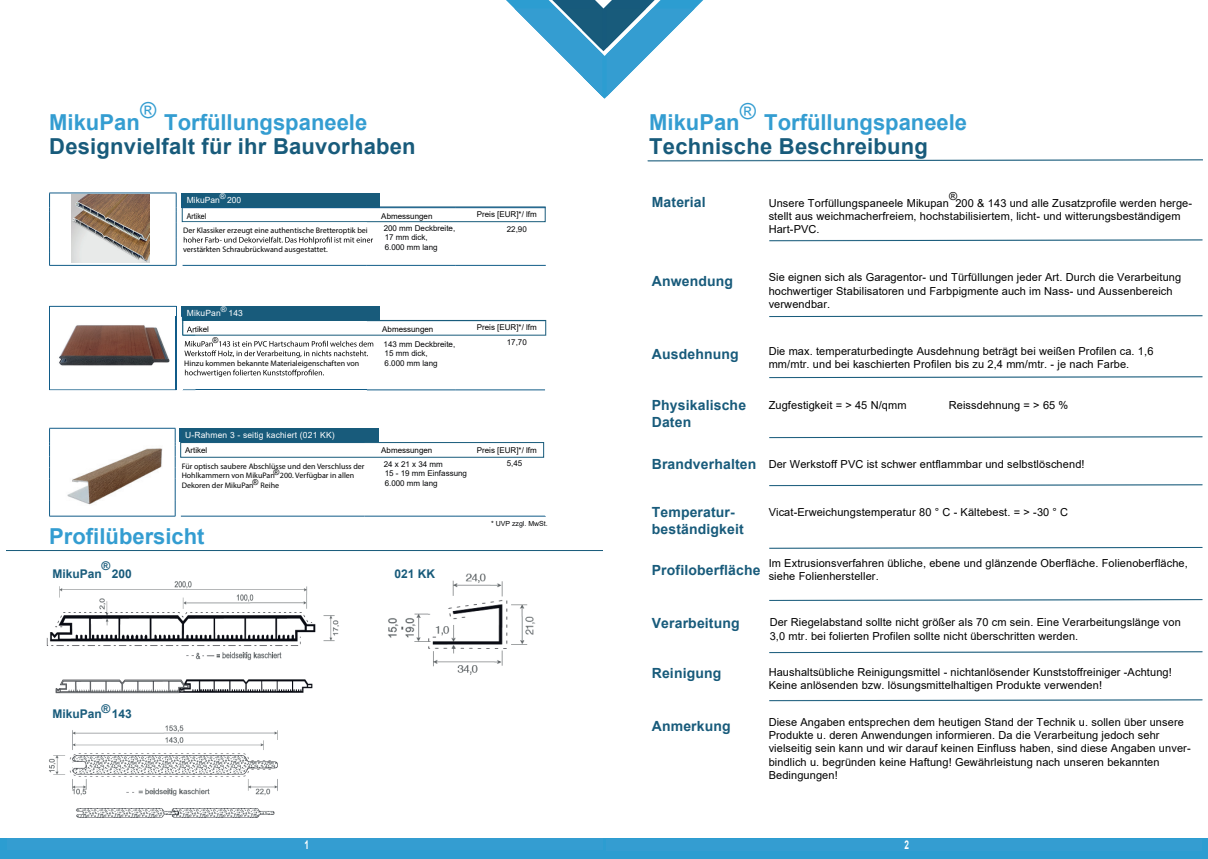
<style>
.page{position:relative;width:1208px;height:859px;background:#fff}
.page>*{position:absolute;margin:0;border:0;box-sizing:border-box;transform-origin:0 0}
.t1{font:700 22px "Arial";color:#349dd1}
.t2{font:700 22px "Arial";letter-spacing:.01em;color:#185b7b}
.t3{font:22px "Arial";color:#349dd1}
.t4{font:700 14px/16.8px "Arial";letter-spacing:.01em;color:#185b7b}
.t5{font:700 12px "Arial";color:#185b7b}
.t6{font:700 12px "Arial";color:#fff;scale:.69 1}
.t7{font:11px/13.2px "Arial";letter-spacing:.01em;color:#000001}
.t8{font:8.5px "Arial";letter-spacing:.02em;color:#fff}
.t9{font:8.5px "Arial";color:#fff}
.t10{font:8px/9.6px "Myriad Pro";color:#000001}
.t11{font:8px/9.3px "Arial";color:#050608}
.t12{font:8px "Arial";color:#000001}
.t13{font:8px "Arial";color:#000001;scale:.88 1}
.t14{font:8px "Arial";color:#fff}
.t15{font:7px "Arial";color:#050608}
.s1{font-weight:700;font-size:14px;color:#185b7b}
</style>
<div class="page">
<div style="left:0;top:839px;width:1208px;height:20px;background:#2c9dd1"></div>
<div style="left:182px;top:206px;width:364px;height:16px;border:1px solid #185b7b"></div>
<div style="left:181px;top:193px;width:198px;height:15px;background:#185b7b"></div>
<svg style="left:49px;top:194px;width:1px;height:71px"></svg>
<hr style="left:49px;top:193px;width:127px;height:1px;background:#115c88">
<hr style="left:367px;top:207px;width:89px;height:1px;background:#115c88">
<hr style="left:456px;top:207px;width:89px;height:1px;background:#115c88">
<hr style="left:49px;top:265px;width:127px;height:1px;background:#115c88">
<hr style="left:183px;top:265px;width:184px;height:1px;background:#115c88">
<hr style="left:367px;top:265px;width:89px;height:1px;background:#115c88">
<hr style="left:456px;top:265px;width:90px;height:1px;background:#115c88">
<div style="left:182px;top:306px;width:198px;height:15px;background:#185b7b"></div>
<hr style="left:49px;top:306px;width:127px;height:1px;background:#115c88">
<div style="left:180px;top:428px;width:199px;height:14px;background:#185b7b"></div>
<hr style="left:181px;top:516px;width:183px;height:1px;background:#115c88">
<hr style="left:364px;top:516px;width:91px;height:1px;background:#115c88">
<hr style="left:455px;top:516px;width:91px;height:1px;background:#115c88">
<hr style="left:49px;top:428px;width:126px;height:1px;background:#115c88">
<svg style="left:49px;top:428px;width:1px;height:88px"></svg>
<svg style="left:175px;top:428px;width:7px;height:88px"></svg>
<hr style="left:49px;top:516px;width:126px;height:1px;background:#115c88">
<div style="left:180px;top:442px;width:364px;height:16px;border:1px solid #185b7b"></div>
<img style="left:50px;top:317px;width:126px;height:73px">
<svg style="left:49px;top:307px;width:1px;height:83px"></svg>
<svg style="left:176px;top:193px;width:197px;height:72px"></svg>
<svg style="left:176px;top:307px;width:370px;height:84px"></svg>
<img style="left:67px;top:448px;width:96px;height:57px">
<img style="left:46px;top:581px;width:293px;height:113px">
<img style="left:388px;top:573px;width:148px;height:101px">
<img style="left:49px;top:725px;width:229px;height:93px">
<img style="left:71px;top:194px;width:78px;height:68px">
<hr style="left:7px;top:550px;width:595px;height:1px;background:#185b7b">
<div style="left:71px;top:650px;width:80px;height:13px;background:#fff"></div>
<div style="left:7px;top:838px;width:595px;height:12px;background:#349dd1"></div>
<div style="left:607px;top:839px;width:595px;height:11px;background:#349dd1"></div>
<svg style="left:647px;top:159px;width:555px;height:3px"></svg>
<svg style="left:769px;top:239px;width:433px;height:3px"></svg>
<svg style="left:769px;top:315px;width:433px;height:3px"></svg>
<svg style="left:769px;top:376px;width:433px;height:3px"></svg>
<svg style="left:769px;top:436px;width:433px;height:3px"></svg>
<svg style="left:769px;top:484px;width:433px;height:3px"></svg>
<svg style="left:769px;top:547px;width:433px;height:2px"></svg>
<svg style="left:769px;top:599px;width:433px;height:2px"></svg>
<svg style="left:769px;top:651px;width:433px;height:3px"></svg>
<svg style="left:769px;top:699px;width:433px;height:3px"></svg>
<svg style="left:506px;top:0;width:197px;height:99px"></svg>
<h1 class="t3" style="left:140px;top:96px;width:18px">®</h1>
<h1 class="t2" style="left:49px;top:131px;width:368px">Designvielfalt für ihr Bauvorhaben</h1>
<p class="t9" style="left:187px;top:194px;width:56px">MikuPan 200</p>
<p class="t13" style="left:187px;top:211px;width:24px">Artikel</p>
<p class="t12" style="left:381px;top:211px;width:53px">Abmessungen</p>
<p class="t11" style="left:384px;top:224px;width:73px">200 mm Deckbreite,<br>17 mm dick,<br>6.000 mm lang</p>
<p class="t11" style="left:507px;top:224px;width:22px">22,90</p>
<h1 class="t1" style="left:49px;top:107px;width:319px">MikuPan Torfüllungspaneele</h1>
<p class="t14" style="left:220px;top:191px;width:7px">®</p>
<p class="t12" style="left:477px;top:209px;width:62px">Preis [EUR]*/ lfm</p>
<p class="t10" style="left:183px;top:225px;width:186px">Der Klassiker erzeugt eine authentische Bretteroptik bei</p>
<p class="t10" style="left:183px;top:244px;width:146px">verstärkten Schraubrückwand ausgestattet.</p>
<p class="t14" style="left:221px;top:304px;width:7px">®</p>
<p class="t8" style="left:187px;top:307px;width:58px">MikuPan 143</p>
<p class="t12" style="left:187px;top:324px;width:24px">Artikel</p>
<p class="t12" style="left:382px;top:324px;width:53px">Abmessungen</p>
<p class="t12" style="left:477px;top:322px;width:62px">Preis [EUR]*/ lfm</p>
<p class="t11" style="left:507px;top:337px;width:22px">17,70</p>
<p class="t12" style="left:212px;top:335px;width:7px">®</p>
<p class="t11" style="left:384px;top:340px;width:73px">143 mm Deckbreite,<br>15 mm dick,<br>6.000 mm lang</p>
<p class="t10" style="left:184px;top:358px;width:177px">Hinzu kommen bekannte Materialeigenschaften von</p>
<p class="t8" style="left:185px;top:430px;width:151px">U-Rahmen 3 - seitig kachiert (021 KK)</p>
<p class="t12" style="left:185px;top:445px;width:24px">Artikel</p>
<p class="t12" style="left:381px;top:445px;width:53px">Abmessungen</p>
<p class="t12" style="left:477px;top:445px;width:62px">Preis [EUR]*/ lfm</p>
<p class="t11" style="left:507px;top:458px;width:17px">5,45</p>
<p class="t11" style="left:384px;top:459px;width:85px">24 x 21 x 34 mm<br>15 - 19 mm Einfassung<br>6.000 mm lang</p>
<p class="t10" style="left:182px;top:461px;width:184px">Für optisch saubere Abschlüsse und den Verschluss der<br>Hohlkammern von MikuPan 200. Verfügbar in allen<br>Dekoren der MikuPan Reihe</p>
<h1 class="t1" style="left:49px;top:520px;width:157px">Profilübersicht</h1>
<p class="t5" style="left:53px;top:565px;width:81px">MikuPan 200</p>
<p class="t12" style="left:273px;top:467px;width:7px">®</p>
<p class="t12" style="left:252px;top:476px;width:7px">®</p>
<p class="t15" style="left:491px;top:519px;width:58px">* UVP zzgl. MwSt.</p>
<p class="t5" style="left:101px;top:558px;width:10px">®</p>
<p class="t5" style="left:394px;top:565px;width:42px">021 KK</p>
<p class="t5" style="left:102px;top:700px;width:10px">®</p>
<p class="t5" style="left:53px;top:705px;width:81px">MikuPan 143</p>
<h1 class="t3" style="left:740px;top:96px;width:18px">®</h1>
<h1 class="t2" style="left:649px;top:131px;width:280px">Technische Beschreibung</h1>
<h1 class="t1" style="left:649px;top:107px;width:319px">MikuPan Torfüllungspaneele</h1>
<p class="t7" style="left:949px;top:190px;width:10px">®</p>
<p class="t4" style="left:652px;top:194px;width:55px">Material</p>
<p class="t7" style="left:768px;top:196px;width:425px">Unsere Torfüllungspaneele Mikupan 200 &amp; 143 und alle Zusatzprofile werden herge&shy;stellt aus weichmacherfreiem, hochstabilisiertem, licht- und witterungsbeständigem<br>Hart-PVC.</p>
<p class="t4" style="left:652px;top:272px;width:83px">Anwendung</p>
<p class="t7" style="left:768px;top:271px;width:414px">Sie eignen sich als Garagentor- und Türfüllungen jeder Art. Durch die Verarbeitung hochwertiger Stabilisatoren und Farbpigmente auch im Nass- und Aussenbereich verwendbar.</p>
<p class="t4" style="left:652px;top:346px;width:88px">Ausdehnung</p>
<p class="t7" style="left:768px;top:344px;width:386px">Die max. temperaturbedingte Ausdehnung beträgt bei weißen Profilen ca. 1,6 mm/mtr. und bei kaschierten Profilen bis zu 2,4 mm/mtr. - je nach Farbe.</p>
<p class="t4" style="left:652px;top:397px;width:96px">Physikalische<br>Daten</p>
<p class="t7" style="left:768px;top:398px;width:139px">Zugfestigkeit = &gt; 45 N/qmm</p>
<p class="t7" style="left:948px;top:398px;width:121px">Reissdehnung = &gt; 65 %</p>
<p class="t7" style="left:652px;top:457px;width:434px"><span class="s1">Brandverhalten</span> Der Werkstoff PVC ist schwer entflammbar und selbstlöschend!</p>
<p class="t4" style="left:652px;top:504px;width:93px">Temperatur&shy;beständigkeit</p>
<p class="t7" style="left:768px;top:506px;width:301px">Vicat-Erweichungstemperatur 80 ° C - Kältebest. = &gt; -30 ° C</p>
<p class="t4" style="left:652px;top:562px;width:110px">Profiloberfläche</p>
<p class="t14" style="left:814px;top:553px;width:7px">®</p>
<p class="t7" style="left:768px;top:556px;width:421px">Im Extrusionsverfahren übliche, ebene und glänzende Oberfläche. Folienoberfläche, siehe Folienhersteller.</p>
<p class="t4" style="left:652px;top:615px;width:89px">Verarbeitung</p>
<p class="t7" style="left:769px;top:616px;width:413px">Der Riegelabstand sollte nicht größer als 70 cm sein. Eine Verarbeitungslänge von<br>3,0 mtr. bei folierten Profilen sollte nicht überschritten werden.</p>
<p class="t4" style="left:652px;top:665px;width:71px">Reinigung</p>
<p class="t7" style="left:768px;top:665px;width:405px">Haushaltsübliche Reinigungsmittel - nichtanlösender Kunststoffreiniger -Achtung!<br>Keine anlösenden bzw. lösungsmittelhaltigen Produkte verwenden!</p>
<p class="t14" style="left:819px;top:680px;width:7px">®</p>
<p class="t4" style="left:652px;top:718px;width:80px">Anmerkung</p>
<p class="t7" style="left:768px;top:715px;width:423px">Diese Angaben entsprechen dem heutigen Stand der Technik u. sollen über unsere Produkte u. deren Anwendungen informieren. Da die Verarbeitung jedoch sehr vielseitig sein kann und wir darauf keinen Einfluss haben, sind diese Angaben unver&shy;bindlich u. begründen keine Haftung! Gewährleistung nach unseren bekannten Bedingungen!</p>
<p class="t6" style="left:304px;top:837px;width:8px">1</p>
<p class="t6" style="left:904px;top:837px;width:8px">2</p>
</div>
